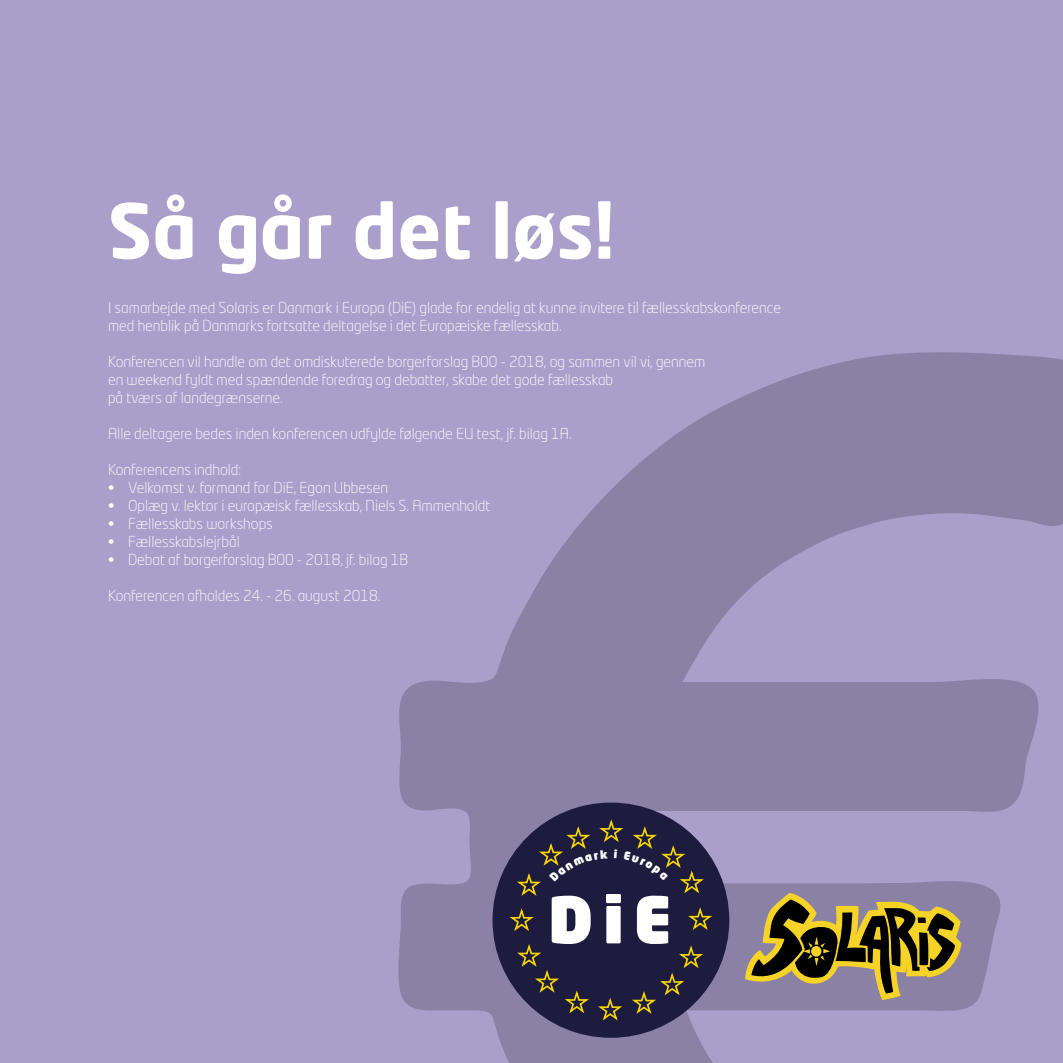
<style>
.page{position:relative;width:1063px;height:1063px;background:#aa9ecb}
.page>*{position:absolute;margin:0;border:0;box-sizing:border-box;transform-origin:0 0}
.t1{font:700 75px "Neo Tech Std";color:#fff}
.t2{font:900 63.38px "Neo Tech Std";color:#fff}
.t3{font:300 15px/18px "Neo Tech Std";color:#fff}
</style>
<div class="page">
<svg style="left:398px;top:352px;width:665px;height:711px;fill:#8b81a4"></svg>
<div style="left:493px;top:803px;width:236px;height:235px;background:#1e1c3e;border-radius:50%"></div>
<svg style="left:688px;top:908px;width:24px;height:22px"></svg>
<svg style="left:509px;top:909px;width:25px;height:22px"></svg>
<svg style="left:514px;top:945px;width:192px;height:78px"></svg>
<svg style="left:745px;top:893px;width:217px;height:107px"></svg>
<svg style="left:514px;top:820px;width:192px;height:76px"></svg>
<h1 class="t1" style="left:108px;top:183px;width:508px">Så går det løs!</h1>
<p class="t3" style="left:108px;top:298px;width:674px">I samarbejde med Solaris er Danmark i Europa (DiE) glade for endelig at kunne invitere til fællesskabskonference med henblik på Danmarks fortsatte deltagelse i det Europæiske fællesskab.</p>
<p class="t3" style="left:108px;top:352px;width:599px">Konferencen vil handle om det omdiskuterede borgerforslag B00 - 2018, og sammen vil vi, gennem en weekend fyldt med spændende foredrag og debatter, skabe det gode fællesskab<br>på tværs af landegrænserne.</p>
<p class="t3" style="left:108px;top:424px;width:465px">Alle deltagere bedes inden konferencen udfylde følgende EU test, jf. bilag 1A.</p>
<p class="t3" style="left:108px;top:460px;width:135px">Konferencens indhold:</p>
<p class="t3" style="left:108px;top:478px;width:282px">• Velkomst v. formand for DiE, Egon Ubbesen</p>
<p class="t3" style="left:108px;top:496px;width:384px">• Oplæg v. lektor i europæisk fællesskab, Niels S. Ammenholdt</p>
<p class="t3" style="left:108px;top:514px;width:166px">• Fællesskabs workshops</p>
<p class="t3" style="left:108px;top:532px;width:133px">• Fællesskabslejrbål</p>
<p class="t3" style="left:108px;top:550px;width:302px">• Debat af borgerforslag B00 - 2018, jf. bilag 1B</p>
<p class="t3" style="left:108px;top:586px;width:274px">Konferencen afholdes 24. - 26. august 2018.</p>
<h2 class="t2" style="left:548px;top:878px;width:125px">DiE</h2>
</div>
